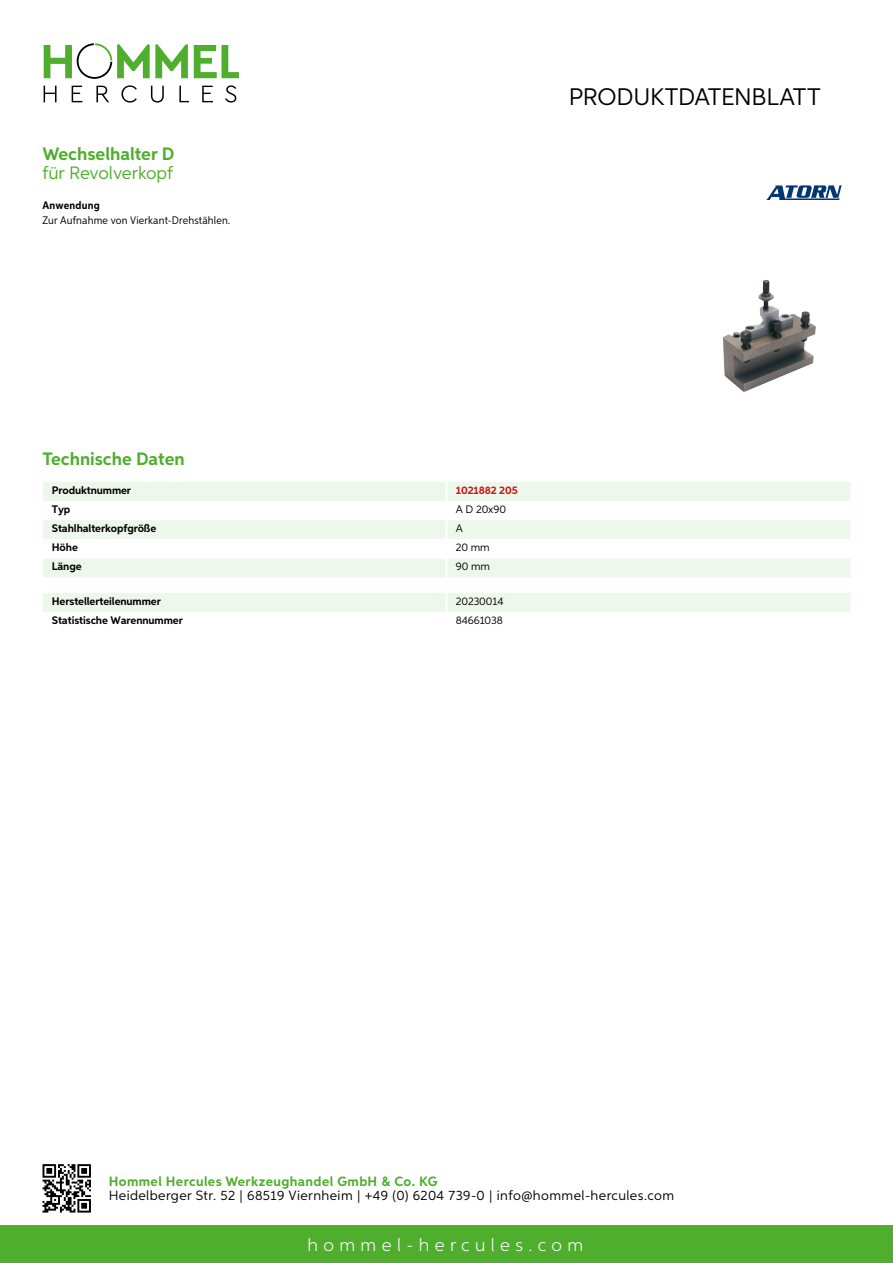
<style>
.page{position:relative;width:893px;height:1263px;background:#fff}
.page>*{position:absolute;margin:0;border:0;box-sizing:border-box;transform-origin:0 0}
.t1{font:24px "Aspira";letter-spacing:-.01em;color:#000}
.t2{font:700 18px "Aspira";color:#50ae2f}
.t3{font:300 18px "Aspira";letter-spacing:.3em;color:#fff}
.t4{font:18px "Aspira";letter-spacing:-.005em;color:#50ae2f}
.t5{font:13.5px "Aspira";letter-spacing:.03em;color:#000}
.t6{font:700 13.5px "Aspira";letter-spacing:.03em;color:#50ae2f}
.t7{font:700 10.95px "Aspira";letter-spacing:-.01em;color:#000}
.t8{font:10.95px "Aspira Nar";letter-spacing:.015em;color:#000}
.t9{font:10.95px "Aspira";letter-spacing:-.01em;color:#000}
.t10{font:700 10.95px "Aspira";letter-spacing:-.01em;color:#cd1013}
.t11{font:700 10.95px "Aspira Nar";letter-spacing:.02em;color:#000}
</style>
<div class="page">
<div style="left:0;top:1226px;width:893px;height:37px;background:#50ae2f"></div>
<svg style="left:43px;top:1164px;width:48px;height:48px"></svg>
<svg style="left:194px;top:45px;width:45px;height:33px"></svg>
<svg style="left:44px;top:43px;width:144px;height:36px"></svg>
<svg style="left:44px;top:86px;width:13px;height:16px"></svg>
<svg style="left:72px;top:86px;width:10px;height:16px"></svg>
<svg style="left:96px;top:86px;width:13px;height:16px"></svg>
<svg style="left:121px;top:85px;width:16px;height:18px"></svg>
<svg style="left:151px;top:86px;width:13px;height:17px"></svg>
<svg style="left:179px;top:86px;width:10px;height:16px"></svg>
<svg style="left:202px;top:86px;width:11px;height:16px"></svg>
<svg style="left:225px;top:85px;width:11px;height:18px"></svg>
<div style="left:43px;top:482px;width:807px;height:95px;background:#eef7eb"></div>
<svg style="left:43px;top:501px;width:807px;height:57px"></svg>
<hr style="left:445px;top:482px;width:3px;height:19px;background:#fff">
<hr style="left:445px;top:501px;width:3px;height:19px;background:#fff">
<hr style="left:445px;top:520px;width:3px;height:19px;background:#fff">
<hr style="left:445px;top:539px;width:3px;height:19px;background:#fff">
<hr style="left:445px;top:558px;width:3px;height:19px;background:#fff">
<div style="left:43px;top:593px;width:807px;height:19px;background:#eef7eb"></div>
<img style="left:723px;top:280px;width:93px;height:112px">
<svg style="left:766px;top:185px;width:76px;height:15px"></svg>
<h2 class="t2" style="left:43px;top:142px;width:133px">Wechselhalter D</h2>
<h2 class="t4" style="left:43px;top:162px;width:132px">für Revolverkopf</h2>
<p class="t11" style="left:43px;top:199px;width:59px">Anwendung</p>
<p class="t8" style="left:43px;top:214px;width:189px">Zur Aufnahme von Vierkant-Drehstählen.</p>
<h1 class="t1" style="left:569px;top:82px;width:253px">Produktdatenblatt</h1>
<h2 class="t2" style="left:43px;top:448px;width:144px">Technische Daten</h2>
<p class="t7" style="left:52px;top:483px;width:81px">Produktnummer</p>
<p class="t10" style="left:456px;top:483px;width:63px">1021882 205</p>
<p class="t7" style="left:52px;top:502px;width:20px">Typ</p>
<p class="t9" style="left:456px;top:502px;width:52px">A D 20x90</p>
<p class="t7" style="left:52px;top:521px;width:106px">Stahlhalterkopfgröße</p>
<p class="t9" style="left:456px;top:522px;width:8px">A</p>
<p class="t7" style="left:52px;top:541px;width:28px">Höhe</p>
<p class="t9" style="left:456px;top:541px;width:35px">20 mm</p>
<p class="t7" style="left:52px;top:560px;width:31px">Länge</p>
<p class="t9" style="left:456px;top:560px;width:36px">90 mm</p>
<p class="t7" style="left:52px;top:594px;width:111px">Herstellerteilenummer</p>
<p class="t9" style="left:456px;top:594px;width:49px">20230014</p>
<p class="t7" style="left:52px;top:613px;width:132px">Statistische Warennummer</p>
<p class="t9" style="left:456px;top:613px;width:49px">84661038</p>
<p class="t6" style="left:109px;top:1172px;width:330px">Hommel Hercules Werkzeughandel GmbH &amp; Co. KG</p>
<p class="t5" style="left:109px;top:1187px;width:567px">Heidelberger Str. 52 | 68519 Viernheim | +49 (0) 6204 739-0 | info@hommel-hercules.com</p>
<h2 class="t3" style="left:307px;top:1234px;width:277px">hommel-hercules.com</h2>
</div>
